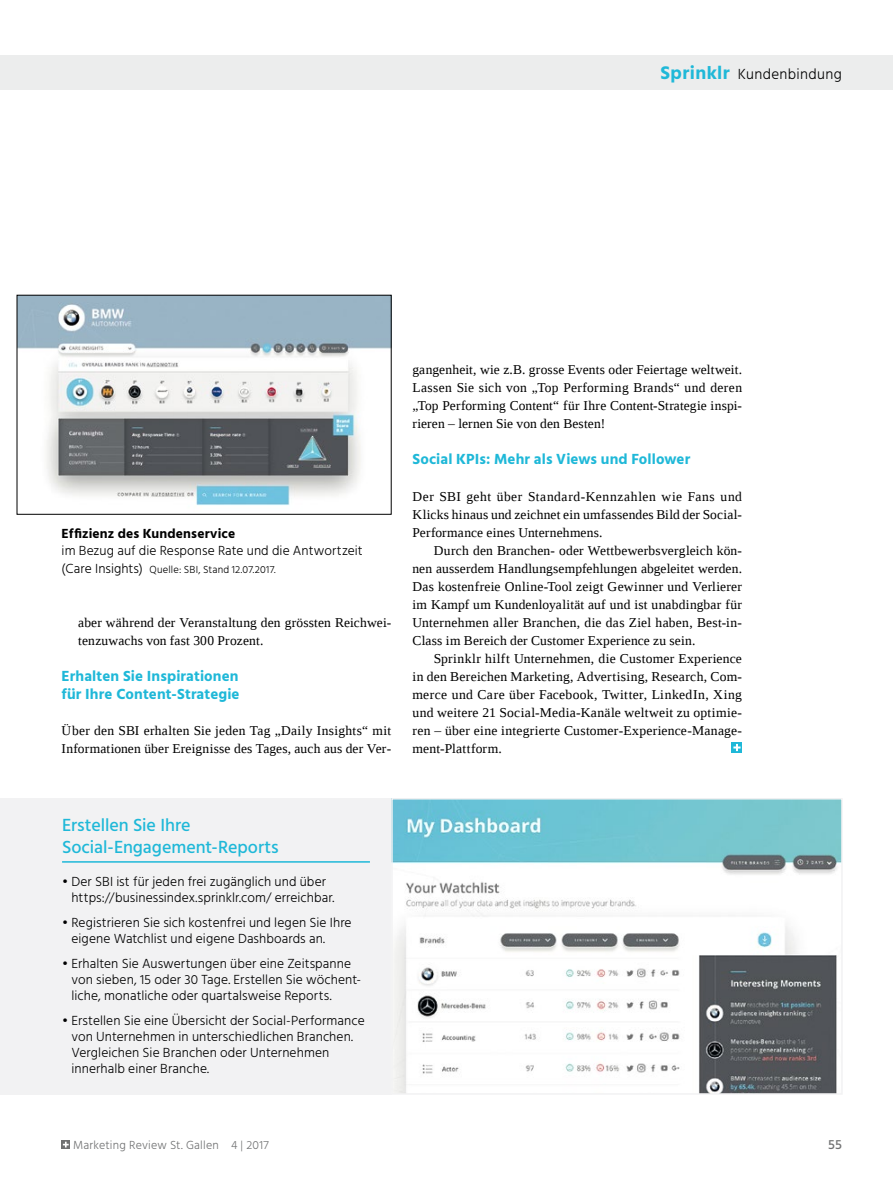
<style>
.page{position:relative;width:893px;height:1191px;background:#fff}
.page>*{position:absolute;margin:0;border:0;box-sizing:border-box;transform-origin:0 0}
.t1{font:500 18px/21.6px "Hind Vadodara";letter-spacing:-.005em;color:#1fb8d8}
.t2{font:700 15px/18px "Hind Vadodara";letter-spacing:.01em;color:#1fb8d8}
.t3{font:300 15px "Hind Vadodara";letter-spacing:.025em;color:#000}
.t4{font:13.5px/18px "Tinos";letter-spacing:.015em;color:#000}
.t5{font:300 13.5px/16.2px "Hind Vadodara";letter-spacing:.005em;color:#000}
.t6{font:13.5px "Tinos";letter-spacing:.04em;color:#000}
.t7{font:500 13.5px "Hind Vadodara";color:#707172}
.t8{font:300 12px "Hind Vadodara";letter-spacing:.02em;color:#707172}
.t9{font:300 10.5px "Hind Vadodara";letter-spacing:.015em;color:#000}
.s1{font-weight:700;font-size:18.75px;color:#1fb8d8}
.s2{font-weight:700}
.s3{font-size:13.5px}
</style>
<div class="page">
<div style="left:0;top:55px;width:893px;height:35px;background:#eceded"></div>
<div style="left:0;top:798px;width:46px;height:296px;background:#f2f2f3"></div>
<svg style="left:732px;top:742px;width:10px;height:10px"></svg>
<svg style="left:733px;top:744px;width:7px;height:7px"></svg>
<div style="left:41px;top:798px;width:350px;height:296px;background:#f2f2f3"></div>
<hr style="left:62px;top:861px;width:308px;height:1px;background:#1fb8d8">
<img style="left:19px;top:297px;width:370px;height:209px">
<div style="left:17px;top:295px;width:374px;height:219px;border:1px solid #000"></div>
<img style="left:394px;top:801px;width:446px;height:290px">
<div style="left:391px;top:798px;width:452px;height:296px;border:2px solid #f2f2f3"></div>
<div style="left:62px;top:1140px;width:8px;height:8px;background:#707172"></div>
<svg style="left:63px;top:1141px;width:6px;height:6px"></svg>
<p class="t3" style="left:660px;top:63px;width:183px"><span class="s1">Sprinklr</span> Kundenbindung</p>
<p class="t5" style="left:62px;top:526px;width:303px"><span class="s2">Effizienz des Kundenservice<br></span>im Bezug auf die Response Rate und die Antwortzeit</p>
<p class="t9" style="left:62px;top:562px;width:215px"><span class="s3">(Care Insights)</span> Quelle: SBI, Stand 12.07.2017.</p>
<p class="t4" style="left:78px;top:613px;width:314px">aber während der Veranstaltung den grössten Reichwei&shy;tenzuwachs von fast 300 Prozent.</p>
<p class="t2" style="left:62px;top:666px;width:179px">Erhalten Sie Inspirationen für Ihre Content-Strategie</p>
<p class="t4" style="left:62px;top:721px;width:331px">Über den SBI erhalten Sie jeden Tag „Daily Insights“ mit<br>Informationen über Ereignisse des Tages, auch aus der Ver-</p>
<p class="t4" style="left:412px;top:361px;width:331px;text-align:justify">gangenheit, wie z.B. grosse Events oder Feiertage weltweit.<br>Lassen Sie sich von „Top Performing Brands“ und deren „Top Performing Content“ für Ihre Content-Strategie inspi&shy;rieren – lernen Sie von den Besten!</p>
<p class="t2" style="left:412px;top:450px;width:279px">Social KPIs: Mehr als Views und Follower</p>
<p class="t6" style="left:412px;top:489px;width:331px">Der SBI geht über Standard-Kennzahlen wie Fans und</p>
<p class="t4" style="left:412px;top:505px;width:331px">Klicks hinaus und zeichnet ein umfassendes Bild der Social-</p>
<p class="t4" style="left:412px;top:523px;width:191px">Performance eines Unternehmens.</p>
<p class="t4" style="left:434px;top:541px;width:310px">Durch den Branchen- oder Wettbewerbsvergleich kön-</p>
<p class="t4" style="left:412px;top:559px;width:331px">nen ausserdem Handlungsempfehlungen abgeleitet werden.</p>
<p class="t4" style="left:412px;top:577px;width:331px">Das kostenfreie Online-Tool zeigt Gewinner und Verlierer</p>
<p class="t4" style="left:412px;top:595px;width:331px">im Kampf um Kundenloyalität auf und ist unabdingbar für</p>
<p class="t4" style="left:412px;top:613px;width:331px">Unternehmen aller Branchen, die das Ziel haben, Best-in-</p>
<p class="t4" style="left:412px;top:631px;width:285px">Class im Bereich der Customer Experience zu sein.</p>
<p class="t4" style="left:434px;top:649px;width:310px">Sprinklr hilft Unternehmen, die Customer Experience</p>
<p class="t4" style="left:412px;top:667px;width:331px">in den Bereichen Marketing, Advertising, Research, Com-</p>
<p class="t4" style="left:412px;top:685px;width:331px">merce und Care über Facebook, Twitter, LinkedIn, Xing</p>
<p class="t4" style="left:412px;top:703px;width:331px">und weitere 21 Social-Media-Kanäle weltweit zu optimie-</p>
<p class="t4" style="left:412px;top:721px;width:331px">ren – über eine integrierte Customer-Experience-Manage-</p>
<p class="t4" style="left:412px;top:739px;width:91px">ment-Plattform.</p>
<p class="t1" style="left:62px;top:814px;width:218px">Erstellen Sie Ihre<br>Social-Engagement-Reports</p>
<p class="t5" style="left:71px;top:873px;width:264px;text-indent:-9px">• Der SBI ist für jeden frei zugänglich und über https://businessindex.sprinklr.com/ erreichbar.</p>
<p class="t5" style="left:71px;top:914px;width:282px;text-indent:-9px">• Registrieren Sie sich kostenfrei und legen Sie Ihre eigene Watchlist und eigene Dashboards an.</p>
<p class="t5" style="left:71px;top:955px;width:291px;text-indent:-9px">• Erhalten Sie Auswertungen über eine Zeitspanne von sieben, 15 oder 30 Tage. Erstellen Sie wöchent&shy;liche, monatliche oder quartalsweise Reports.</p>
<p class="t5" style="left:71px;top:1012px;width:295px;text-indent:-9px">• Erstellen Sie eine Übersicht der Social-Performance von Unternehmen in unterschiedlichen Branchen.<br>Vergleichen Sie Branchen oder Unternehmen innerhalb einer Branche.</p>
<p class="t8" style="left:73px;top:1136px;width:197px">Marketing Review St. Gallen 4 | 2017</p>
<p class="t7" style="left:828px;top:1134px;width:15px">55</p>
</div>
